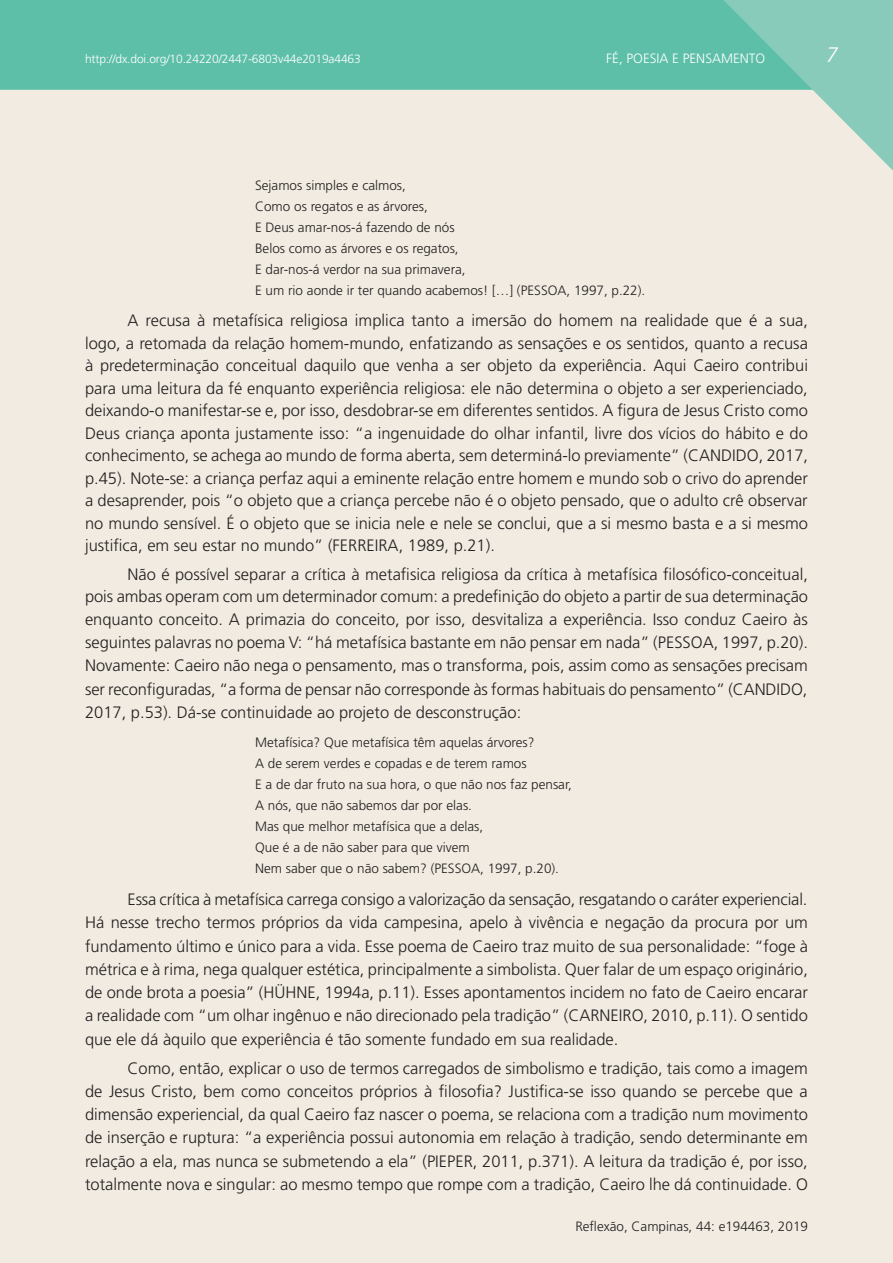
<style>
.page{position:relative;width:893px;height:1263px;background:#fff}
.page>*{position:absolute;margin:0;border:0;box-sizing:border-box;transform-origin:0 0}
.t1{font:italic 300 21px "Frutiger";color:#fff}
.t2{font:300 16.5px/23.2px "Frutiger";color:#231f20;text-align:justify}
.t3{font:300 13.5px/21px "Frutiger";color:#231f20}
.t4{font:300 13.5px "Frutiger";color:#fff}
.t5{font:300 12px "Frutiger";letter-spacing:-.01em;color:#fff}
</style>
<div class="page">
<div style="left:0;top:0;width:718px;height:90px;background:#5dbfa8"></div>
<svg style="left:718px;top:0;width:175px;height:172px;background:#a9d5c5"></svg>
<p class="t5" style="left:85px;top:52px;width:277px">http://dx.doi.org/10.24220/2447-6803v44e2019a4463</p>
<p class="t4" style="left:606px;top:50px;width:161px">FÉ, POESIA E PENSAMENTO</p>
<p class="t1" style="left:826px;top:43px;width:13px">7</p>
<p class="t3" style="left:255px;top:175px;width:392px">Sejamos simples e calmos,<br>Como os regatos e as árvores,<br>E Deus amar-nos-á fazendo de nós<br>Belos como as árvores e os regatos,<br>E dar-nos-á verdor na sua primavera,<br>E um rio aonde ir ter quando acabemos! […] (PESSOA, 1997, p.22).</p>
<p class="t2" style="left:85px;top:309px;width:724px;line-height:22.5px;text-indent:43px">A recusa à metafísica religiosa implica tanto a imersão do homem na realidade que é a sua, logo, a retomada da relação homem-mundo, enfatizando as sensações e os sentidos, quanto a recusa à predeterminação conceitual daquilo que venha a ser objeto da experiência. Aqui Caeiro contribui para uma leitura da fé enquanto experiência religiosa: ele não determina o objeto a ser experienciado, deixando-o manifestar-se e, por isso, desdobrar-se em diferentes sentidos. A figura de Jesus Cristo como Deus criança aponta justamente isso: “a ingenuidade do olhar infantil, livre dos vícios do hábito e do conhecimento, se achega ao mundo de forma aberta, sem determiná-lo previamente” (CANDIDO, 2017, p.45). Note-se: a criança perfaz aqui a eminente relação entre homem e mundo sob o crivo do aprender a desaprender, pois “o objeto que a criança percebe não é o objeto pensado, que o adulto crê observar no mundo sensível. É o objeto que se inicia nele e nele se conclui, que a si mesmo basta e a si mesmo justifica, em seu estar no mundo” (FERREIRA, 1989, p.21).</p>
<p class="t2" style="left:85px;top:563px;width:724px;text-indent:43px">Não é possível separar a crítica à metafisica religiosa da crítica à metafísica filosófico-conceitual, pois ambas operam com um determinador comum: a predefinição do objeto a partir de sua determinação enquanto conceito. A primazia do conceito, por isso, desvitaliza a experiência. Isso conduz Caeiro às seguintes palavras no poema V: “há metafísica bastante em não pensar em nada” (PESSOA, 1997, p.20).<br>Novamente: Caeiro não nega o pensamento, mas o transforma, pois, assim como as sensações precisam ser reconfiguradas, “a forma de pensar não corresponde às formas habituais do pensamento” (CANDIDO, 2017, p.53). Dá-se continuidade ao projeto de desconstrução:</p>
<p class="t3" style="left:255px;top:732px;width:318px">Metafísica? Que metafísica têm aquelas árvores?<br>A de serem verdes e copadas e de terem ramos<br>E a de dar fruto na sua hora, o que não nos faz pensar, A nós, que não sabemos dar por elas.<br>Mas que melhor metafísica que a delas,<br>Que é a de não saber para que vivem<br>Nem saber que o não sabem? (PESSOA, 1997, p.20).</p>
<p class="t2" style="left:85px;top:888px;width:724px;text-indent:43px">Essa crítica à metafísica carrega consigo a valorização da sensação, resgatando o caráter experiencial.<br>Há nesse trecho termos próprios da vida campesina, apelo à vivência e negação da procura por um fundamento último e único para a vida. Esse poema de Caeiro traz muito de sua personalidade: “foge à métrica e à rima, nega qualquer estética, principalmente a simbolista. Quer falar de um espaço originário, de onde brota a poesia” (HÜHNE, 1994a, p.11). Esses apontamentos incidem no fato de Caeiro encarar a realidade com “um olhar ingênuo e não direcionado pela tradição” (CARNEIRO, 2010, p.11). O sentido que ele dá àquilo que experiência é tão somente fundado em sua realidade.</p>
<p class="t2" style="left:85px;top:1057px;width:724px;text-indent:43px">Como, então, explicar o uso de termos carregados de simbolismo e tradição, tais como a imagem de Jesus Cristo, bem como conceitos próprios à filosofia? Justifica-se isso quando se percebe que a dimensão experiencial, da qual Caeiro faz nascer o poema, se relaciona com a tradição num movimento de inserção e ruptura: “a experiência possui autonomia em relação à tradição, sendo determinante em relação a ela, mas nunca se submetendo a ela” (PIEPER, 2011, p.371). A leitura da tradição é, por isso, totalmente nova e singular: ao mesmo tempo que rompe com a tradição, Caeiro lhe dá continuidade. O</p>
<p class="t3" style="left:575px;top:1215px;width:234px">Reflexão, Campinas, 44: e194463, 2019</p>
</div>
